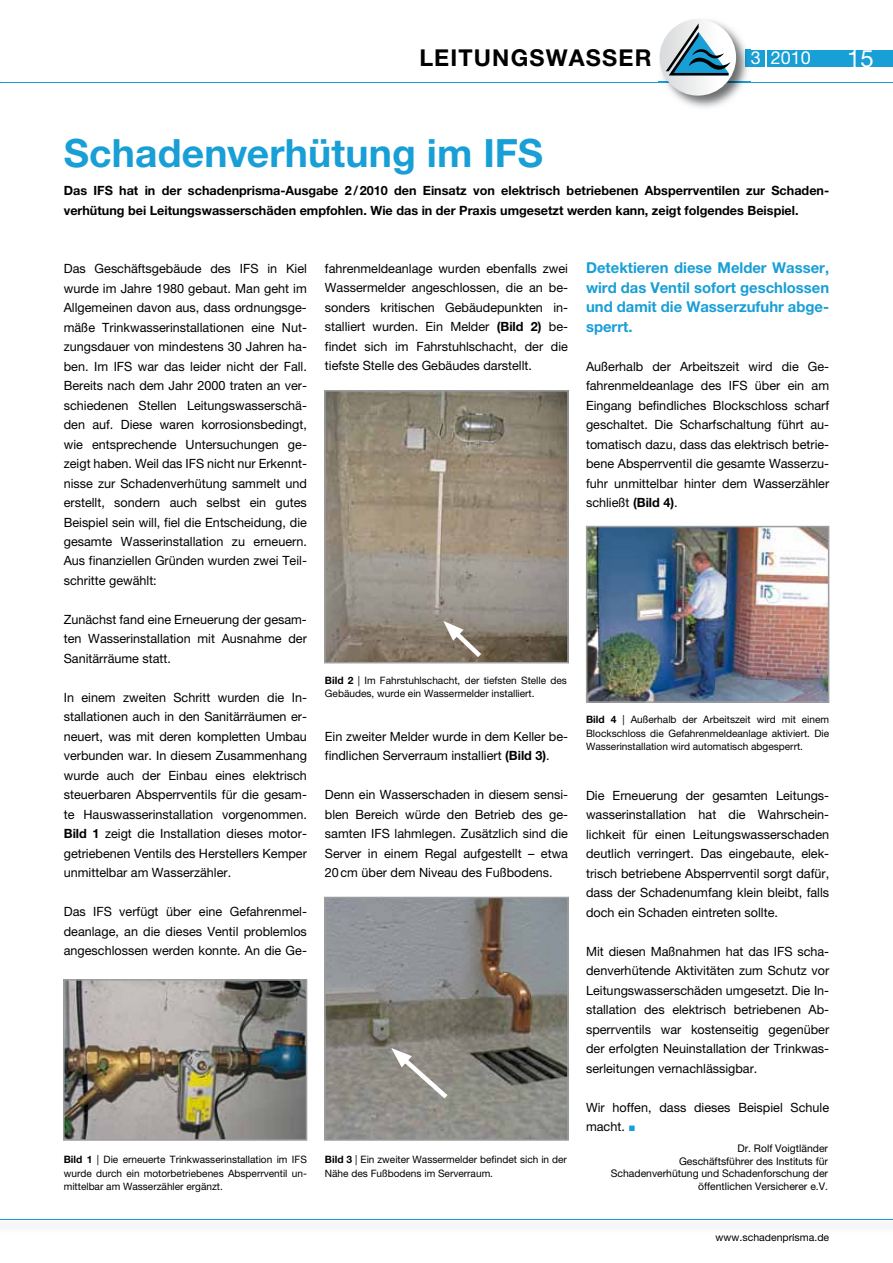
<style>
.page{position:relative;width:893px;height:1263px;background:#fff}
.page>*{position:absolute;margin:0;border:0;box-sizing:border-box;transform-origin:0 0}
.t1{font:700 39px "Helvetica Neue";letter-spacing:.005em;color:#189fd6}
.t2{font:24px "Helvetica Neue";color:#fff}
.t3{font:700 23.25px "Helvetica Neue";letter-spacing:.05em;color:#000}
.t4{font:18px "Helvetica Neue";color:#fff}
.t5{font:700 15px/19.5px "Helvetica Neue";color:#189fd6;text-align:justify}
.t6{font:12.75px/19.5px "Helvetica Neue";color:#000;text-align:justify}
.t7{font:700 12.75px/19.5px "Helvetica Neue";color:#000}
.t8{font:10.5px/12.6px "Helvetica Neue";color:#000;text-align:right}
.t9{font:10.2px/13.5px "Helvetica Neue";color:#000;text-align:justify}
.s1{font-weight:700}
</style>
<div class="page">
<hr style="left:0;top:1219px;width:893px;height:1px;background:#189fd6">
<div style="left:745px;top:50px;width:148px;height:16px;background:#189fd6"></div>
<svg style="left:765px;top:50px;width:2px;height:16px"></svg>
<hr style="left:0;top:82px;width:893px;height:1px;background:#189fd6">
<img style="left:658px;top:20px;width:93px;height:88px">
<img style="left:745px;top:50px;width:6px;height:16px">
<img style="left:658px;top:82px;width:93px;height:1px">
<svg style="left:660px;top:19px;width:76px;height:77px"></svg>
<svg style="left:666px;top:23px;width:65px;height:52px"></svg>
<img style="left:63px;top:979px;width:244px;height:162px">
<img style="left:586px;top:526px;width:243px;height:177px">
<svg style="left:324px;top:390px;width:245px;height:273px;background:#93897b"></svg>
<svg style="left:324px;top:897px;width:245px;height:244px;background:#858480"></svg>
<svg style="left:443px;top:621px;width:38px;height:36px"></svg>
<svg style="left:391px;top:1048px;width:56px;height:50px;background:#9f9c95"></svg>
<h3 class="t3" style="left:419px;top:43px;width:234px">LEITUNGSWASSER</h3>
<h3 class="t4" style="left:751px;top:47px;width:62px">3 2010</h3>
<h2 class="t2" style="left:847px;top:44px;width:28px">15</h2>
<h1 class="t1" style="left:64px;top:129px;width:481px">Schadenverhütung im IFS</h1>
<p class="t7" style="left:64px;top:180px;width:767px">Das IFS hat in der schadenprisma-Ausgabe 2 / 2010 den Einsatz von elektrisch betriebenen Absperrventilen zur Schaden&shy;verhütung bei Leitungswasserschäden empfohlen. Wie das in der Praxis umgesetzt werden kann, zeigt folgendes Beispiel.</p>
<p class="t6" style="left:64px;top:259px;width:245px">Das Geschäftsgebäude des IFS in Kiel wurde im Jahre 1980 gebaut. Man geht im Allgemeinen davon aus, dass ordnungsge&shy;mäße Trinkwasserinstallationen eine Nut&shy;zungsdauer von mindestens 30 Jahren ha&shy;ben. Im IFS war das leider nicht der Fall.<br>Bereits nach dem Jahr 2000 traten an ver&shy;schiedenen Stellen Leitungswasserschä&shy;den auf. Diese waren korrosionsbedingt, wie entsprechende Untersuchungen ge&shy;zeigt haben. Weil das IFS nicht nur Erkennt&shy;nisse zur Schadenverhütung sammelt und erstellt, sondern auch selbst ein gutes Beispiel sein will, fiel die Entscheidung, die gesamte Wasserinstallation zu erneuern.<br>Aus finanziellen Gründen wurden zwei Teil&shy;schritte gewählt:</p>
<p class="t6" style="left:64px;top:609px;width:245px">Zunächst fand eine Erneuerung der gesam&shy;ten Wasserinstallation mit Ausnahme der Sanitärräume statt.</p>
<p class="t6" style="left:64px;top:687px;width:245px">In einem zweiten Schritt wurden die In&shy;stallationen auch in den Sanitärräumen er&shy;neuert, was mit deren kompletten Umbau verbunden war. In diesem Zusammenhang wurde auch der Einbau eines elektrisch steuerbaren Absperrventils für die gesam&shy;te Hauswasserinstallation vorgenommen.<br><span class="s1">Bild 1</span> zeigt die Installation dieses motor&shy;getriebenen Ventils des Herstellers Kemper unmittelbar am Wasserzähler.</p>
<p class="t6" style="left:64px;top:902px;width:245px">Das IFS verfügt über eine Gefahrenmel&shy;deanlage, an die dieses Ventil problemlos angeschlossen werden konnte. An die Ge-</p>
<p class="t9" style="left:64px;top:1153px;width:245px"><span class="s1">Bild 1</span> | Die erneuerte Trinkwasserinstallation im IFS wurde durch ein motorbetriebenes Absperrventil un&shy;mittelbar am Wasserzähler ergänzt.</p>
<p class="t6" style="left:325px;top:258px;width:245px">fahrenmeldeanlage wurden ebenfalls zwei Wassermelder angeschlossen, die an be&shy;sonders kritischen Gebäudepunkten in&shy;stalliert wurden. Ein Melder <span class="s1">(Bild 2)</span> be&shy;findet sich im Fahrstuhlschacht, der die tiefste Stelle des Gebäudes darstellt.</p>
<p class="t5" style="left:586px;top:258px;width:245px">Detektieren diese Melder Wasser, wird das Ventil sofort geschlossen und damit die Wasserzufuhr abge&shy;sperrt.</p>
<p class="t6" style="left:586px;top:356px;width:245px">Außerhalb der Arbeitszeit wird die Ge&shy;fahrenmeldeanlage des IFS über ein am Eingang befindliches Blockschloss scharf geschaltet. Die Scharfschaltung führt au&shy;tomatisch dazu, dass das elektrisch betrie&shy;bene Absperrventil die gesamte Wasserzu&shy;fuhr unmittelbar hinter dem Wasserzähler schließt <span class="s1">(Bild 4)</span>.</p>
<p class="t9" style="left:325px;top:673px;width:243px"><span class="s1">Bild 2</span> | Im Fahrstuhlschacht, der tiefsten Stelle des<br>Gebäudes, wurde ein Wassermelder installiert.</p>
<p class="t6" style="left:325px;top:726px;width:245px">Ein zweiter Melder wurde in dem Keller be&shy;findlichen Serverraum installiert <span class="s1">(Bild 3)</span>.</p>
<p class="t6" style="left:325px;top:785px;width:245px">Denn ein Wasserschaden in diesem sensi&shy;blen Bereich würde den Betrieb des ge&shy;samten IFS lahmlegen. Zusätzlich sind die Server in einem Regal aufgestellt – etwa 20 cm über dem Niveau des Fußbodens.</p>
<p class="t9" style="left:325px;top:1153px;width:243px"><span class="s1">Bild 3</span> | Ein zweiter Wassermelder befindet sich in der<br>Nähe des Fußbodens im Serverraum.</p>
<p class="t9" style="left:586px;top:713px;width:245px"><span class="s1">Bild 4</span> | Außerhalb der Arbeitszeit wird mit einem Blockschloss die Gefahrenmeldeanlage aktiviert. Die Wasserinstallation wird automatisch abgesperrt.</p>
<p class="t6" style="left:586px;top:785px;width:245px">Die Erneuerung der gesamten Leitungs&shy;wasserinstallation hat die Wahrschein&shy;lichkeit für einen Leitungswasserschaden deutlich verringert. Das eingebaute, elek&shy;trisch betriebene Absperrventil sorgt dafür, dass der Schadenumfang klein bleibt, falls doch ein Schaden eintreten sollte.</p>
<p class="t6" style="left:586px;top:941px;width:245px">Mit diesen Maßnahmen hat das IFS scha&shy;denverhütende Aktivitäten zum Schutz vor Leitungswasserschäden umgesetzt. Die In&shy;stallation des elektrisch betriebenen Ab&shy;sperrventils war kostenseitig gegenüber der erfolgten Neuinstallation der Trinkwas&shy;serleitungen vernachlässigbar.</p>
<p class="t6" style="left:586px;top:1097px;width:245px">Wir hoffen, dass dieses Beispiel Schule macht.</p>
<p class="t8" style="left:611px;top:1142px;width:219px">Dr. Rolf Voigtländer<br>Geschäftsführer des Instituts für Schadenverhütung und Schadenforschung der öffentlichen Versicherer e.V.</p>
<p class="t8" style="left:716px;top:1231px;width:115px">www.schadenprisma.de</p>
</div>
